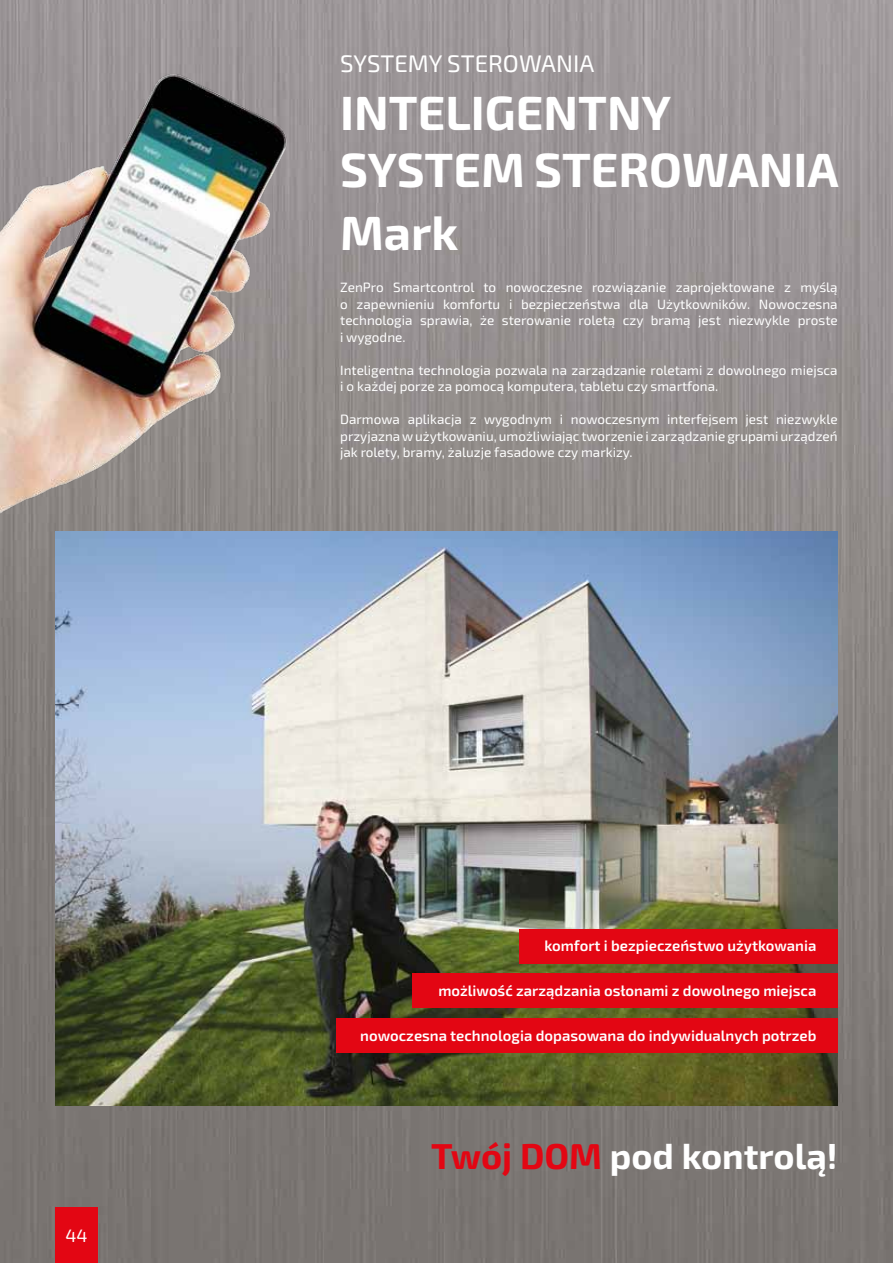
<style>
.page{position:relative;width:893px;height:1263px;background:#fff}
.page>*{position:absolute;margin:0;border:0;box-sizing:border-box;transform-origin:0 0}
.t1{font:700 48px/57.6px "Exo 2.0";color:#fff}
.t2{font:700 36px "Exo 2.0";color:#fff}
.t3{font:24px "Exo 2.0";color:#fff}
.t4{font:18px "Exo 2.0";color:#fff}
.t5{font:600 15px "Exo 2.0";color:#fff}
.t6{font:13.5px/16.5px "Exo 2.0";color:#fff;text-align:justify}
.s1{color:#e30613}
</style>
<div class="page">
<img style="left:0;top:0;width:893px;height:1263px">
<div style="left:55px;top:1208px;width:43px;height:55px;background:#e30613"></div>
<img style="left:0;top:55px;width:310px;height:476px">
<img style="left:55px;top:531px;width:783px;height:575px">
<div style="left:519px;top:929px;width:319px;height:34px;background:#e30613"></div>
<div style="left:412px;top:974px;width:426px;height:34px;background:#e30613"></div>
<div style="left:336px;top:1018px;width:502px;height:34px;background:#e30613"></div>
<h3 class="t4" style="left:65px;top:1225px;width:24px">44</h3>
<h3 class="t3" style="left:340px;top:50px;width:256px">SYSTEMY STEROWANIA</h3>
<h1 class="t1" style="left:340px;top:85px;width:500px">INTELIGENTNY<br>SYSTEM STEROWANIA</h1>
<h1 class="t1" style="left:340px;top:206px;width:120px">Mark</h1>
<p class="t6" style="left:340px;top:280px;width:499px">ZenPro Smartcontrol to nowoczesne rozwiązanie zaprojektowane z myślą o zapewnieniu komfortu i bezpieczeństwa dla Użytkowników. Nowoczesna technologia sprawia, że sterowanie roletą czy bramą jest niezwykle proste i wygodne.</p>
<p class="t6" style="left:340px;top:362px;width:499px">Inteligentna technologia pozwala na zarządzanie roletami z dowolnego miejsca i o każdej porze za pomocą komputera, tabletu czy smartfona.</p>
<p class="t6" style="left:340px;top:412px;width:499px">Darmowa aplikacja z wygodnym i nowoczesnym interfejsem jest niezwykle przyjazna w użytkowaniu, umożliwiając tworzenie i zarządzanie grupami urządzeń jak rolety, bramy, żaluzje fasadowe czy markizy.</p>
<p class="t5" style="left:544px;top:937px;width:273px">komfort i bezpieczeństwo użytkowania</p>
<p class="t5" style="left:438px;top:982px;width:380px">możliwość zarządzania osłonami z dowolnego miejsca</p>
<p class="t5" style="left:360px;top:1026px;width:458px">nowoczesna technologia dopasowana do indywidualnych potrzeb</p>
<h2 class="t2" style="left:431px;top:1135px;width:408px"><span class="s1">Twój DOM</span> pod kontrolą!</h2>
</div>
